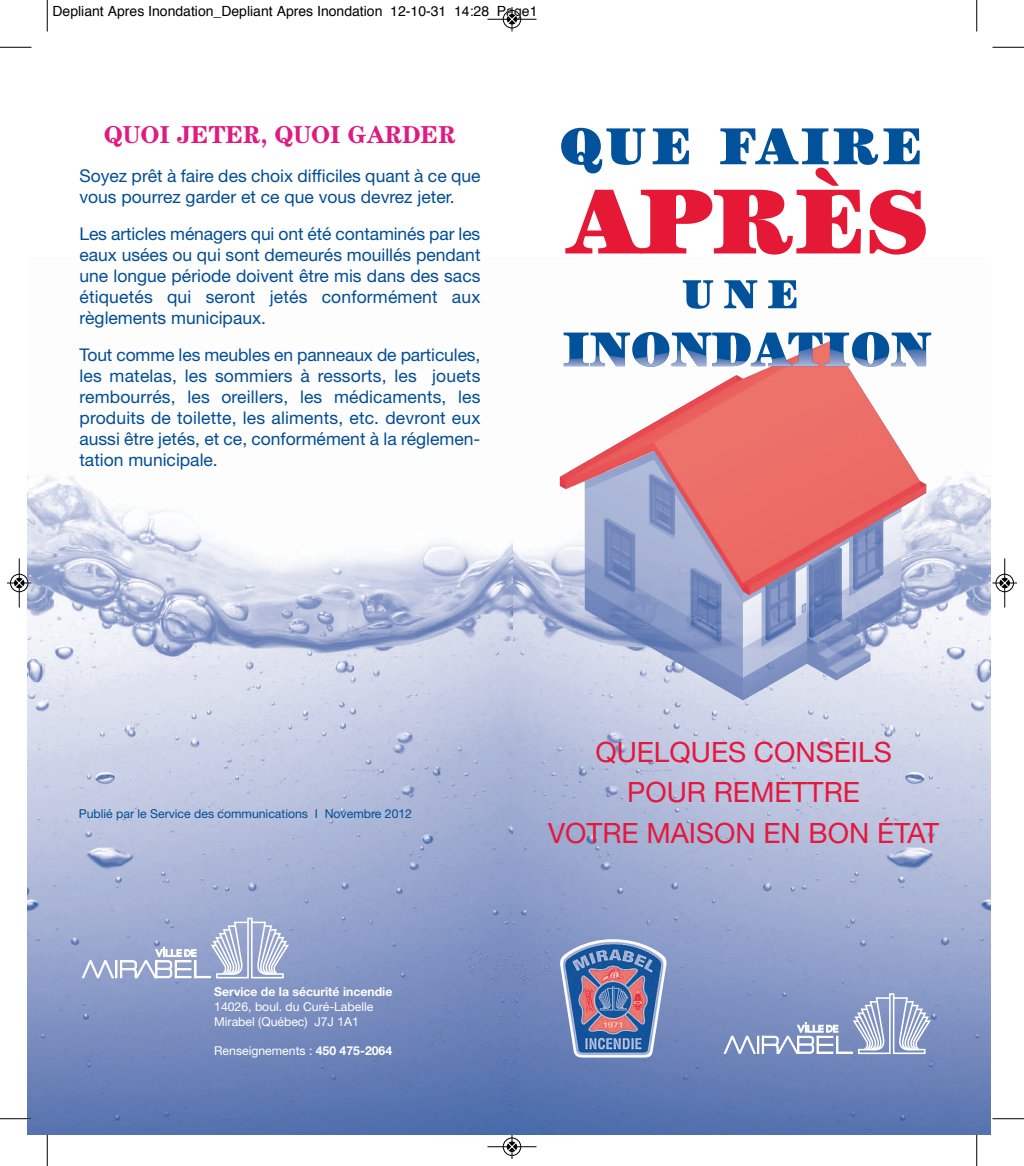
<style>
.page{position:relative;width:1024px;height:1166px;background:#fff}
.page>*{position:absolute;margin:0;border:0;box-sizing:border-box;transform-origin:0 0}
.t1{font:28px/40.2px "Helvetica Neue";color:#e4183e;text-align:center}
.t2{font:700 24.5px "Century";color:#e01b80}
.t3{font:17.5px/21px "Helvetica Neue";color:#014d95;text-align:justify}
.t4{font:14px "Helvetica";color:#000}
.t5{font:12.25px/14.7px "Helvetica Neue";color:#fff}
.t6{font:12.25px "Helvetica Neue";color:#014d95}
.t7{font:700 12.25px "Helvetica Neue";color:#fff}
.s1{font-weight:700}
</style>
<div class="page">
<img style="left:27px;top:280px;width:963px;height:854px">
<img style="left:560px;top:595px;width:366px;height:105px">
<img style="left:560px;top:340px;width:366px;height:255px">
<svg style="left:723px;top:992px;width:208px;height:62px;background:#94a3cb"></svg>
<img style="left:560px;top:939px;width:107px;height:118px">
<img style="left:580px;top:967px;width:66px;height:65px">
<svg style="left:81px;top:916px;width:208px;height:63px;background:#a9b5d6"></svg>
<svg style="left:564px;top:332px;width:367px;height:35px"></svg>
<svg style="left:683px;top:280px;width:30px;height:29px"></svg>
<svg style="left:724px;top:280px;width:33px;height:28px"></svg>
<svg style="left:768px;top:280px;width:28px;height:28px"></svg>
<svg style="left:561px;top:128px;width:365px;height:126px"></svg>
<hr style="left:47px;top:0;width:1px;height:32px;background:#000">
<hr style="left:0;top:47px;width:32px;height:1px;background:#000">
<hr style="left:976px;top:0;width:1px;height:32px;background:#000">
<hr style="left:992px;top:47px;width:32px;height:1px;background:#000">
<hr style="left:47px;top:1134px;width:1px;height:32px;background:#000">
<hr style="left:0;top:1118px;width:32px;height:1px;background:#000">
<hr style="left:976px;top:1134px;width:1px;height:32px;background:#000">
<hr style="left:992px;top:1118px;width:32px;height:1px;background:#000">
<div style="left:503px;top:10px;width:18px;height:19px;border:1px solid #fff;border-radius:50%"></div>
<hr style="left:487px;top:19px;width:49px;height:1px;background:#000">
<div style="left:503px;top:10px;width:18px;height:18px;border:1px solid #000;border-radius:50%"></div>
<svg style="left:507px;top:7px;width:9px;height:25px"></svg>
<div style="left:503px;top:1137px;width:18px;height:19px;border:1px solid #fff;border-radius:50%"></div>
<hr style="left:487px;top:1146px;width:49px;height:1px;background:#000">
<div style="left:503px;top:1137px;width:18px;height:18px;border:1px solid #000;border-radius:50%"></div>
<svg style="left:507px;top:1134px;width:9px;height:24px"></svg>
<div style="left:10px;top:573px;width:19px;height:19px;border:1px solid #fff;border-radius:50%"></div>
<hr style="left:19px;top:558px;width:1px;height:49px;background:#000">
<div style="left:10px;top:574px;width:18px;height:18px;border:1px solid #000;border-radius:50%"></div>
<svg style="left:7px;top:578px;width:25px;height:9px"></svg>
<div style="left:995px;top:573px;width:19px;height:19px;border:1px solid #fff;border-radius:50%"></div>
<hr style="left:1004px;top:558px;width:1px;height:49px;background:#000">
<div style="left:996px;top:574px;width:17px;height:18px;border:1px solid #000;border-radius:50%"></div>
<svg style="left:992px;top:578px;width:25px;height:9px"></svg>
<p class="t4" style="left:52px;top:5px;width:486px">Depliant Apres Inondation_Depliant Apres Inondation 12-10-31 14:28 Page1</p>
<h2 class="t2" style="left:104px;top:126px;width:353px">QUOI JETER, QUOI GARDER</h2>
<p class="t3" style="left:79px;top:167px;width:402px">Soyez prêt à faire des choix difficiles quant à ce que vous pourrez garder et ce que vous devrez jeter.</p>
<p class="t3" style="left:79px;top:225px;width:402px">Les articles ménagers qui ont été contaminés par les eaux usées ou qui sont demeurés mouillés pendant une longue période doivent être mis dans des sacs étiquetés qui seront jetés conformément aux règlements municipaux.</p>
<p class="t3" style="left:79px;top:345px;width:402px">Tout comme les meubles en panneaux de particules, les matelas, les sommiers à ressorts, les jouets rembourrés, les oreillers, les médicaments, les produits de toilette, les aliments, etc. devront eux aussi être jetés, et ce, conformément à la réglemen&shy;tation municipale.</p>
<p class="t6" style="left:79px;top:808px;width:335px">Publié par le Service des communications I Novembre 2012</p>
<p class="t7" style="left:214px;top:987px;width:180px">Service de la sécurité incendie</p>
<p class="t5" style="left:214px;top:1000px;width:161px">14026, boul. du Curé-Labelle<br>Mirabel (Québec) J7J 1A1</p>
<p class="t5" style="left:214px;top:1044px;width:179px">Renseignements : <span class="s1">450 475-2064</span></p>
<h1 class="t1" style="left:548px;top:735px;width:393px">QUELQUES CONSEILS<br>POUR REMETTRE<br>VOTRE MAISON EN BON ÉTAT</h1>
</div>
